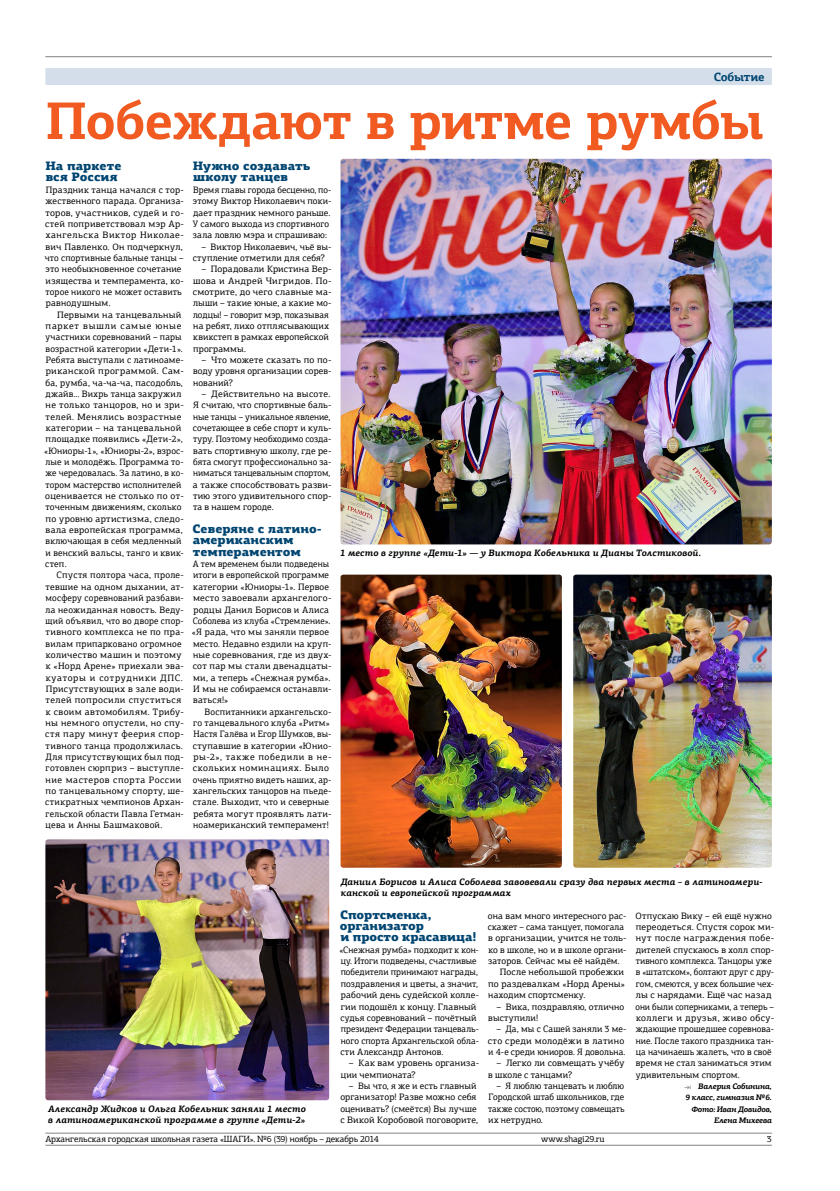
<style>
.page{position:relative;width:840px;height:1191px;background:#fff}
.page>*{position:absolute;margin:0;border:0;box-sizing:border-box;transform-origin:0 0}
.t1{font:700 53px "PF Agora Slab Pro";letter-spacing:-.015em;color:#f15a21}
.t2{font:900 12.3px/11.3px "PF Agora Slab Pro";color:#004571}
.t3{font:700 12px "PF Agora Slab Pro";letter-spacing:-.02em;color:#004571}
.t4{font:9.3px/11.3px "PF Agora Slab Pro";letter-spacing:.02em;color:#000}
.t5{font:9.3px/11.3px "PF Agora Slab Pro";letter-spacing:.02em;color:#000;scale:.95 1}
.t6{font:italic 700 9.3px/11.3px "PF Agora Slab Pro";letter-spacing:.01em;color:#000}
.t7{font:9.3px/11.3px "PF Agora Slab Pro";letter-spacing:.02em;color:#000;scale:.96 1}
.t8{font:9.3px "PF Agora Slab Pro";color:#000}
.t9{font:9px "PF Agora Slab Pro";letter-spacing:-.01em;color:#000}
.t10{font:italic 700 8px/11.3px "PF Agora Slab Pro";letter-spacing:-.025em;color:#000;text-align:right}
.s1{font-weight:500;font-style:normal;color:#808284}
</style>
<div class="page">
<hr style="left:45px;top:1144px;width:726px;height:1px;background:#808284">
<hr style="left:45px;top:1132px;width:726px;height:1px;background:#808284">
<hr style="left:45px;top:56px;width:726px;height:1px;background:#808284">
<div style="left:45px;top:68px;width:726px;height:17px;background:#d4deea"></div>
<img style="left:340px;top:159px;width:431px;height:385px">
<img style="left:45px;top:839px;width:284px;height:261px">
<img style="left:573px;top:574px;width:198px;height:293px">
<img style="left:340px;top:574px;width:221px;height:293px">
<p class="t3" style="left:713px;top:69px;width:52px">Событие</p>
<h1 class="t1" style="left:45px;top:87px;width:719px">Побеждают в ритме румбы</h1>
<h2 class="t2" style="left:45px;top:160px;width:77px">На паркете вся Россия</h2>
<p class="t4" style="left:45px;top:184px;width:140px">Праздник танца начался с тор&shy;жественного парада. Организа&shy;торов, участников, судей и го&shy;стей поприветствовал мэр Ар&shy;хангельска Виктор Николае&shy;вич Павленко. Он подчеркнул, что спортивные бальные танцы – это необыкновенное сочетание изящества и темперамента, ко&shy;торое никого не может оставить равнодушным.</p>
<p class="t4" style="left:44px;top:309px;width:141px;text-indent:13px">Первыми на танцевальный паркет вышли самые юные участники соревнований – пары возрастной категории «Дети-1».<br>Ребята выступали с латиноаме&shy;риканской программой. Сам&shy;ба, румба, ча-ча-ча, пасодобль, джайв… Вихрь танца закружил не только танцоров, но и зри&shy;телей. Менялись возрастные категории – на танцевальной площадке появились «Дети-2», «Юниоры-1», «Юниоры-2», взрос&shy;лые и молодёжь. Программа то&shy;же чередовалась. За латино, в ко&shy;тором мастерство исполнителей оценивается не столько по от&shy;точенным движениям, сколько по уровню артистизма, следо&shy;вала европейская программа, включающая в себя медленный и венский вальсы, танго и квик&shy;степ.</p>
<p class="t4" style="left:45px;top:569px;width:140px;text-indent:11px">Спустя полтора часа, проле&shy;тевшие на одном дыхании, ат&shy;мосферу соревнований разбави&shy;ла неожиданная новость. Веду&shy;щий объявил, что во дворе спор&shy;тивного комплекса не по пра&shy;вилам припарковано огромное количество машин и поэтому к «Норд Арене» приехали эва&shy;куаторы и сотрудники ДПС.<br>Присутствующих в зале води&shy;телей попросили спуститься к своим автомобилям. Трибу&shy;ны немного опустели, но спу&shy;стя пару минут феерия спор&shy;тивного танца продолжилась.<br>Для присутствующих был под&shy;готовлен сюрприз – выступле&shy;ние мастеров спорта России по танцевальному спорту, ше&shy;стикратных чемпионов Архан&shy;гельской области Павла Гетман&shy;цева и Анны Башмаковой.</p>
<h2 class="t2" style="left:193px;top:160px;width:119px">Нужно создавать школу танцев</h2>
<p class="t7" style="left:193px;top:184px;width:146px">Время главы города бесценно, по&shy;этому Виктор Николаевич поки&shy;дает праздник немного раньше.<br>У самого выхода из спортивного зала ловлю мэра и спрашиваю:</p>
<p class="t4" style="left:193px;top:241px;width:140px;text-indent:9px">– Виктор Николаевич, чьё вы&shy;ступление отметили для себя?</p>
<p class="t4" style="left:193px;top:263px;width:140px;text-indent:9px">– Порадовали Кристина Вер&shy;шова и Андрей Чигридов. По&shy;смотрите, до чего славные ма&shy;лыши – такие юные, а какие мо&shy;лодцы! – говорит мэр, показывая на ребят, лихо отплясывающих квикстеп в рамках европейской программы.</p>
<p class="t4" style="left:193px;top:354px;width:140px;text-align:justify;text-indent:8px">– Что можете сказать по по&shy;воду уровня организации сорев&shy;нований?</p>
<p class="t4" style="left:193px;top:388px;width:140px;text-indent:9px">– Действительно на высоте.<br>Я считаю, что спортивные баль&shy;ные танцы – уникальное явление, сочетающее в себе спорт и куль&shy;туру. Поэтому необходимо созда&shy;вать спортивную школу, где ре&shy;бята смогут профессионально за&shy;ниматься танцевальным спортом, а также способствовать разви&shy;тию этого удивительного спор&shy;та в нашем городе.</p>
<h2 class="t2" style="left:192px;top:523px;width:131px">Северяне с латино&shy;американским темпераментом</h2>
<p class="t5" style="left:192px;top:558px;width:148px">А тем временем были подведены итоги в европейской программе категории «Юниоры-1». Первое место завоевали архангелого&shy;родцы Данил Борисов и Алиса<br>Соболева из клуба «Стремление». «Я рада, что мы заняли первое место. Недавно ездили на круп&shy;ные соревнования, где из двух&shy;сот пар мы стали двенадцаты&shy;ми, а теперь «Снежная румба».<br>И мы не собираемся останавли&shy;ваться!»</p>
<p class="t4" style="left:193px;top:705px;width:140px;text-indent:12px">Воспитанники архангельско&shy;го танцевального клуба «Ритм»<br>Настя Галёва и Егор Шумков, вы&shy;ступавшие в категории «Юнио&shy;ры-2», также победили в не&shy;скольких номинациях. Было очень приятно видеть наших, ар&shy;хангельских танцоров на пьеде&shy;стале. Выходит, что и северные ребята могут проявлять лати&shy;ноамериканский темперамент!</p>
<p class="t6" style="left:340px;top:547px;width:362px">1 место в группе «Дети-1» — у Виктора Кобельника и Дианы Толстиковой.</p>
<p class="t6" style="left:48px;top:1102px;width:259px">Александр Жидков и Ольга Кобельник заняли 1 место в латиноамериканской программе в группе «Дети-2»</p>
<p class="t6" style="left:340px;top:875px;width:423px">Даниил Борисов и Алиса Соболева завовевали сразу два первых места – в латиноамери&shy;канской и европейской программах</p>
<h2 class="t2" style="left:340px;top:909px;width:138px">Спортсменка, организатор<br>и просто красавица!</h2>
<p class="t4" style="left:339px;top:944px;width:141px">«Снежная румба» подходит к кон&shy;цу. Итоги подведены, счастливые победители принимают награды, поздравления и цветы, а значит, рабочий день судейской колле&shy;гии подошёл к концу. Главный судья соревнований – почётный президент Федерации танцеваль&shy;ного спорта Архангельской обла&shy;сти Александр Антонов.</p>
<p class="t4" style="left:340px;top:1057px;width:140px;text-indent:8px">– Как вам уровень организа&shy;ции чемпионата?</p>
<p class="t4" style="left:340px;top:1080px;width:139px;text-indent:9px">– Вы что, я же и есть главный организатор! Разве можно себя оценивать? (смеётся) Вы лучше с Викой Коробовой поговорите,</p>
<p class="t4" style="left:487px;top:910px;width:140px">она вам много интересного рас-</p>
<p class="t4" style="left:487px;top:921px;width:138px">скажет – сама танцует, помогала</p>
<p class="t4" style="left:488px;top:932px;width:140px">в организации, учится не толь-</p>
<p class="t8" style="left:488px;top:944px;width:140px">ко в школе, но и в школе органи-</p>
<p class="t4" style="left:488px;top:955px;width:133px">заторов. Сейчас мы её найдём.</p>
<p class="t4" style="left:499px;top:966px;width:126px">После небольшой пробежки</p>
<p class="t4" style="left:488px;top:978px;width:138px">по раздевалкам «Норд Арены»</p>
<p class="t4" style="left:488px;top:989px;width:98px">находим спортсменку.</p>
<p class="t4" style="left:488px;top:1000px;width:137px;text-indent:8px">– Вика, поздравляю, отлично выступили!</p>
<p class="t4" style="left:487px;top:1023px;width:140px;text-indent:9px">– Да, мы с Сашей заняли 3 ме&shy;сто среди молодёжи в латино и 4‑е среди юниоров. Я довольна.</p>
<p class="t4" style="left:488px;top:1057px;width:138px;text-indent:8px">– Легко ли совмещать учёбу в школе с танцами?</p>
<p class="t4" style="left:488px;top:1080px;width:138px;text-align:justify;text-indent:8px">– Я люблю танцевать и люблю Городской штаб школьников, где также состою, поэтому совмещать их нетрудно.</p>
<p class="t4" style="left:635px;top:910px;width:140px">Отпускаю Вику – ей ещё нужно переодеться. Спустя сорок ми&shy;нут после награждения побе&shy;дителей спускаюсь в холл спор&shy;тивного комплекса. Танцоры уже в «штатском», болтают друг с дру&shy;гом, смеются, у всех большие чех&shy;лы с нарядами. Ещё час назад они были соперниками, а теперь – коллеги и друзья, живо обсу&shy;ждающие прошедшее соревнова&shy;ние. После такого праздника тан&shy;ца начинаешь жалеть, что в своё время не стал заниматься этим удивительным спортом.</p>
<p class="t10" style="left:683px;top:1080px;width:89px"><span class="s1">⇥</span> Валерия Собинина,<br>9 класс, гимназия №6.<br>Фото: Иван Довидов,<br>Елена Михеева</p>
<p class="t9" style="left:45px;top:1133px;width:335px">Архангельская городская школьная газета «ШАГИ». №6 (39) ноябрь – декабрь 2014</p>
<p class="t9" style="left:540px;top:1133px;width:65px">www.shagi29.ru</p>
<p class="t9" style="left:766px;top:1133px;width:7px">3</p>
</div>
